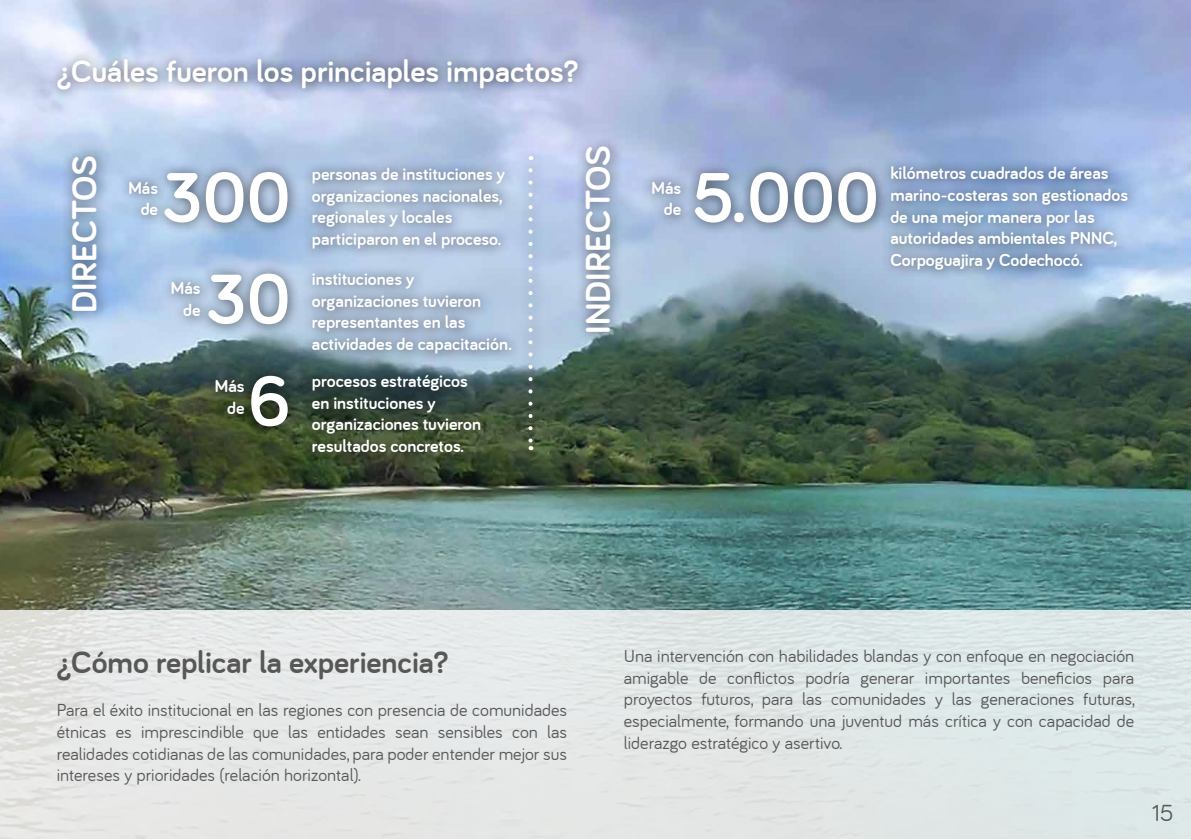
<style>
.page{position:relative;width:1191px;height:840px;background:#fff}
.page>*{position:absolute;margin:0;border:0;box-sizing:border-box;transform-origin:0 0}
.t1{font:700 72px "Bariol";color:#fff}
.t2{font:700 36px "Bariol";color:#fff}
.t3{font:700 32px "Bariol";color:#fff}
.t4{font:700 32px "Bariol";color:#575756}
.t5{font:24px "Bariol";color:#575756}
.t6{font:18px/21.6px "Bariol";color:#575756;text-align:justify}
.t7{font:700 18px/21.6px "Bariol";color:#fff}
</style>
<div class="page">
<img style="left:0;top:0;width:1191px;height:609px">
<div style="left:60px;top:146px;width:49px;height:178px;background:#000;opacity:.6"></div>
<div style="left:0;top:609px;width:1191px;height:230px;background:#e3e7e7"></div>
<div style="left:574px;top:136px;width:49px;height:208px;background:#000;opacity:.6"></div>
<div style="left:302px;top:158px;width:214px;height:102px;background:#000;opacity:.6"></div>
<div style="left:47px;top:49px;width:543px;height:52px;background:#000;opacity:.6"></div>
<div style="left:154px;top:162px;width:146px;height:72px;background:#000;opacity:.6"></div>
<div style="left:118px;top:170px;width:52px;height:57px;background:#000;opacity:.6"></div>
<div style="left:302px;top:263px;width:221px;height:102px;background:#000;opacity:.6"></div>
<div style="left:880px;top:156px;width:259px;height:126px;background:#000;opacity:.6"></div>
<div style="left:197px;top:263px;width:103px;height:73px;background:#000;opacity:.6"></div>
<div style="left:518px;top:146px;width:26px;height:316px;background:#000;opacity:.6"></div>
<svg style="left:528px;top:170px;width:4px;height:280px"></svg>
<div style="left:161px;top:271px;width:52px;height:57px;background:#000;opacity:.6"></div>
<div style="left:302px;top:365px;width:191px;height:99px;background:#000;opacity:.6"></div>
<div style="left:240px;top:365px;width:60px;height:73px;background:#000;opacity:.6"></div>
<div style="left:205px;top:369px;width:52px;height:57px;background:#000;opacity:.6"></div>
<div style="left:685px;top:162px;width:203px;height:72px;background:#000;opacity:.6"></div>
<div style="left:641px;top:170px;width:52px;height:57px;background:#000;opacity:.6"></div>
<h3 class="t3" style="left:57px;top:53px;width:523px">¿Cuáles fueron los princiaples impactos?</h3>
<h2 class="t2" style="left:64px;top:313px;width:159px;rotate:-90deg">DIRECTOS</h2>
<h2 class="t2" style="left:578px;top:333px;width:190px;rotate:-90deg">INDIRECTOS</h2>
<p class="t7" style="left:312px;top:163px;width:194px">personas de instituciones y organizaciones nacionales, regionales y locales participaron en el proceso.</p>
<h1 class="t1" style="left:162px;top:156px;width:130px">300</h1>
<p class="t7" style="left:128px;top:177px;width:31px;text-align:right">Más de</p>
<p class="t7" style="left:312px;top:268px;width:202px">instituciones y organizaciones tuvieron representantes en las actividades de capacitación.</p>
<h1 class="t1" style="left:206px;top:258px;width:86px">30</h1>
<p class="t7" style="left:171px;top:277px;width:31px;text-align:right">Más de</p>
<h1 class="t1" style="left:248px;top:360px;width:44px">6</h1>
<p class="t7" style="left:215px;top:375px;width:31px;text-align:right">Más de</p>
<p class="t7" style="left:312px;top:370px;width:171px">procesos estratégicos en instituciones y organizaciones tuvieron resultados concretos.</p>
<p class="t7" style="left:651px;top:177px;width:31px;text-align:right">Más de</p>
<h1 class="t1" style="left:693px;top:156px;width:188px">5.000</h1>
<p class="t7" style="left:890px;top:162px;width:239px">kilómetros cuadrados de áreas marino-costeras son gestionados de una mejor manera por las autoridades ambientales PNNC,<br>Corpoguajira y Codechocó.</p>
<h3 class="t4" style="left:57px;top:644px;width:393px">¿Cómo replicar la experiencia?</h3>
<p class="t6" style="left:57px;top:699px;width:512px">Para el éxito institucional en las regiones con presencia de comunidades étnicas es imprescindible que las entidades sean sensibles con las realidades cotidianas de las comunidades, para poder entender mejor sus intereses y prioridades (relación horizontal).</p>
<p class="t6" style="left:624px;top:645px;width:512px">Una intervención con habilidades blandas y con enfoque en negociación amigable de conflictos podría generar importantes beneficios para proyectos futuros, para las comunidades y las generaciones futuras, especialmente, formando una juventud más crítica y con capacidad de liderazgo estratégico y asertivo.</p>
<h3 class="t5" style="left:1151px;top:799px;width:23px">15</h3>
</div>
